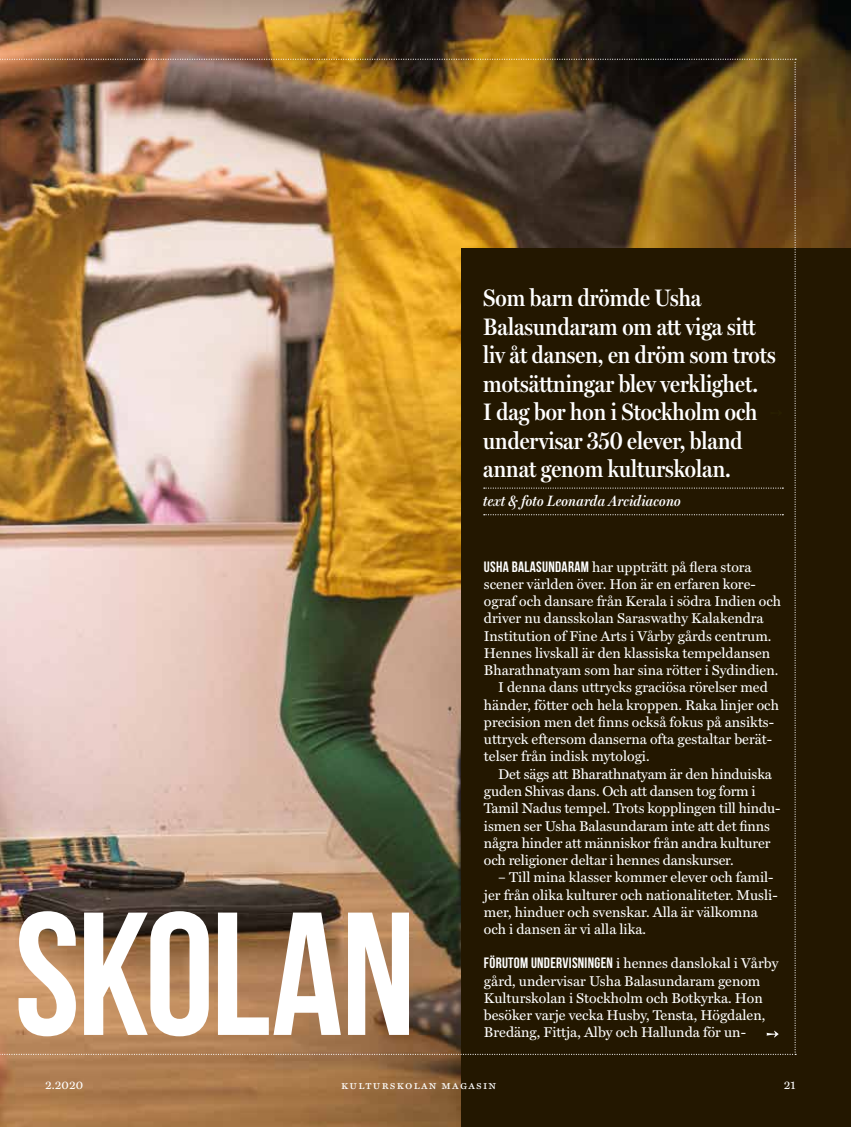
<style>
.page{position:relative;width:851px;height:1127px;background:#fff}
.page>*{position:absolute;margin:0;border:0;box-sizing:border-box;transform-origin:0 0}
.t1{font:700 174.75px "Bebas Neue";letter-spacing:-.015em;color:#fff}
.t2{font:600 24px/28.5px "Miller Headline";color:#fff}
.t3{font:italic 600 15px "Miller Headline";letter-spacing:.02em;color:#fff}
.t4{font:14.25px/17.2px "Miller Text";color:#fff}
.t5{font:12px "Miller Text Roman SC";letter-spacing:.1em;color:#fff}
.s1{font-family:"Bebas Neue";font-weight:700;font-size:15px}
</style>
<div class="page">
<img style="left:0;top:0;width:850px;height:1127px">
<div style="left:462px;top:249px;width:388px;height:878px;background:#231700"></div>
<img style="left:0;top:59px;width:796px;height:996px">
<div style="left:476px;top:554px;width:312px;height:495px;background:#231700"></div>
<h1 class="t1" style="left:15px;top:878px;width:403px">SKOLAN</h1>
<h2 class="t2" style="left:483px;top:284px;width:294px">Som barn drömde Usha<br>Balasundaram om att viga sitt liv åt dansen, en dröm som trots motsättningar blev verklighet.<br>I dag bor hon i Stockholm och undervisar 350 elever, bland annat genom kulturskolan.</h2>
<p class="t3" style="left:483px;top:492px;width:199px">text &amp; foto Leonarda Arcidiacono</p>
<p class="t4" style="left:484px;top:558px;width:269px"><span class="s1">USHA BALASUNDARAM</span> har uppträtt på flera stora</p>
<p class="t4" style="left:484px;top:576px;width:273px">scener världen över. Hon är en erfaren kore-</p>
<p class="t4" style="left:484px;top:593px;width:298px">ograf och dansare från Kerala i södra Indien och</p>
<p class="t4" style="left:484px;top:610px;width:281px">driver nu dansskolan Saraswathy Kalakendra</p>
<p class="t4" style="left:484px;top:627px;width:289px">Institution of Fine Arts i Vårby gårds centrum.</p>
<p class="t4" style="left:484px;top:645px;width:288px">Hennes livskall är den klassiska tempeldansen</p>
<p class="t4" style="left:484px;top:662px;width:296px">Bharathnatyam som har sina rötter i Sydindien.</p>
<p class="t4" style="left:498px;top:679px;width:271px">I denna dans uttrycks graciösa rörelser med</p>
<p class="t4" style="left:484px;top:696px;width:296px">händer, fötter och hela kroppen. Raka linjer och</p>
<p class="t4" style="left:484px;top:714px;width:291px">precision men det finns också fokus på ansikts-</p>
<p class="t4" style="left:484px;top:731px;width:289px">uttryck eftersom danserna ofta gestaltar berät-</p>
<p class="t4" style="left:484px;top:748px;width:167px">telser från indisk mytologi.</p>
<p class="t4" style="left:498px;top:765px;width:275px">Det sägs att Bharathnatyam är den hinduiska</p>
<p class="t4" style="left:484px;top:783px;width:273px">guden Shivas dans. Och att dansen tog form i</p>
<p class="t4" style="left:484px;top:800px;width:298px">Tamil Nadus tempel. Trots kopplingen till hindu-</p>
<p class="t4" style="left:484px;top:817px;width:287px">ismen ser Usha Balasundaram inte att det finns</p>
<p class="t4" style="left:484px;top:834px;width:288px">några hinder att människor från andra kulturer</p>
<p class="t4" style="left:484px;top:852px;width:251px">och religioner deltar i hennes danskurser.</p>
<p class="t4" style="left:484px;top:869px;width:295px;text-indent:14px">– Till mina klasser kommer elever och famil&shy;jer från olika kulturer och nationaliteter. Musli&shy;mer, hinduer och svenskar. Alla är välkomna och i dansen är vi alla lika.</p>
<p class="t4" style="left:484px;top:955px;width:296px"><span class="s1">FÖRUTOM UNDERVISNINGEN</span> i hennes danslokal i Vårby gård, undervisar Usha Balasundaram genom Kulturskolan i Stockholm och Botkyrka. Hon besöker varje vecka Husby, Tensta, Högdalen, Bredäng, Fittja, Alby och Hallunda för un-</p>
<p class="t5" style="left:45px;top:1077px;width:40px">2.2020</p>
<p class="t5" style="left:341px;top:1077px;width:156px">kulturskolan magasin</p>
<p class="t5" style="left:783px;top:1077px;width:13px">21</p>
</div>
